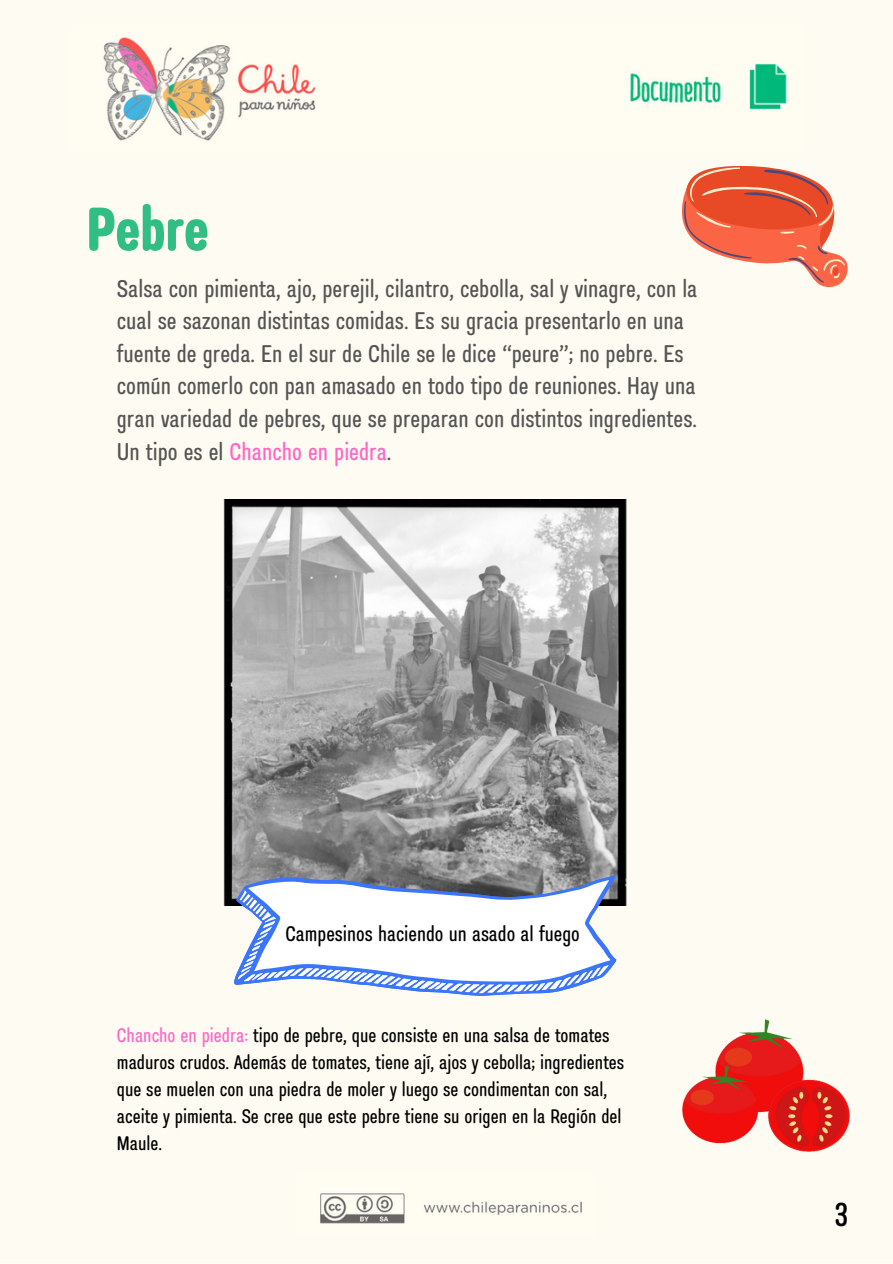
<style>
.page{position:relative;width:893px;height:1264px;background:#fff}
.page>*{position:absolute;margin:0;border:0;box-sizing:border-box;transform-origin:0 0}
.t1{font:800 condensed 60.9px "Prachason Neue Mon";color:#31be85}
.t2{font:500 condensed 33px "Prachason Neue Mon";color:#000}
.t3{font:500 condensed 24px/32.5px "Prachason Neue Mon";color:#545454}
.t4{font:500 condensed 21px "Prachason Neue Mon";color:#000}
.t5{font:500 condensed 19.5px/27px "Prachason Neue Mon";color:#000}
.s1{color:#ff66c4}
</style>
<div class="page">
<div style="left:0;top:0;width:892px;height:1262px;background:#fefbf2"></div>
<img style="left:103px;top:37px;width:684px;height:104px">
<img style="left:320px;top:1193px;width:262px;height:31px">
<img style="left:682px;top:1019px;width:167px;height:132px">
<img style="left:223px;top:500px;width:404px;height:405px">
<svg style="left:234px;top:875px;width:382px;height:120px"></svg>
<svg style="left:238px;top:880px;width:372px;height:113px"></svg>
<svg style="left:682px;top:165px;width:166px;height:122px"></svg>
<p class="t1" style="left:87px;top:201px;width:123px">Pebre</p>
<p class="t3" style="left:117px;top:273px;width:582px">Salsa con pimienta, ajo, perejil, cilantro, cebolla, sal y vinagre, con la cual se sazonan distintas comidas. Es su gracia presentarlo en una fuente de greda. En el sur de Chile se le dice “peure”; no pebre. Es común comerlo con pan amasado en todo tipo de reuniones. Hay una gran variedad de pebres, que se preparan con distintos ingredientes.<br>Un tipo es el <span class="s1">Chancho en piedra</span>.</p>
<p class="t4" style="left:285px;top:924px;width:296px">Campesinos haciendo un asado al fuego</p>
<p class="t5" style="left:117px;top:1022px;width:509px"><span class="s1">Chancho en piedra:</span> tipo de pebre, que consiste en una salsa de tomates maduros crudos. Además de tomates, tiene ají, ajos y cebolla; ingredientes que se muelen con una piedra de moler y luego se condimentan con sal, aceite y pimienta. Se cree que este pebre tiene su origen en la Región del Maule.</p>
<p class="t2" style="left:834px;top:1199px;width:15px">3</p>
</div>
